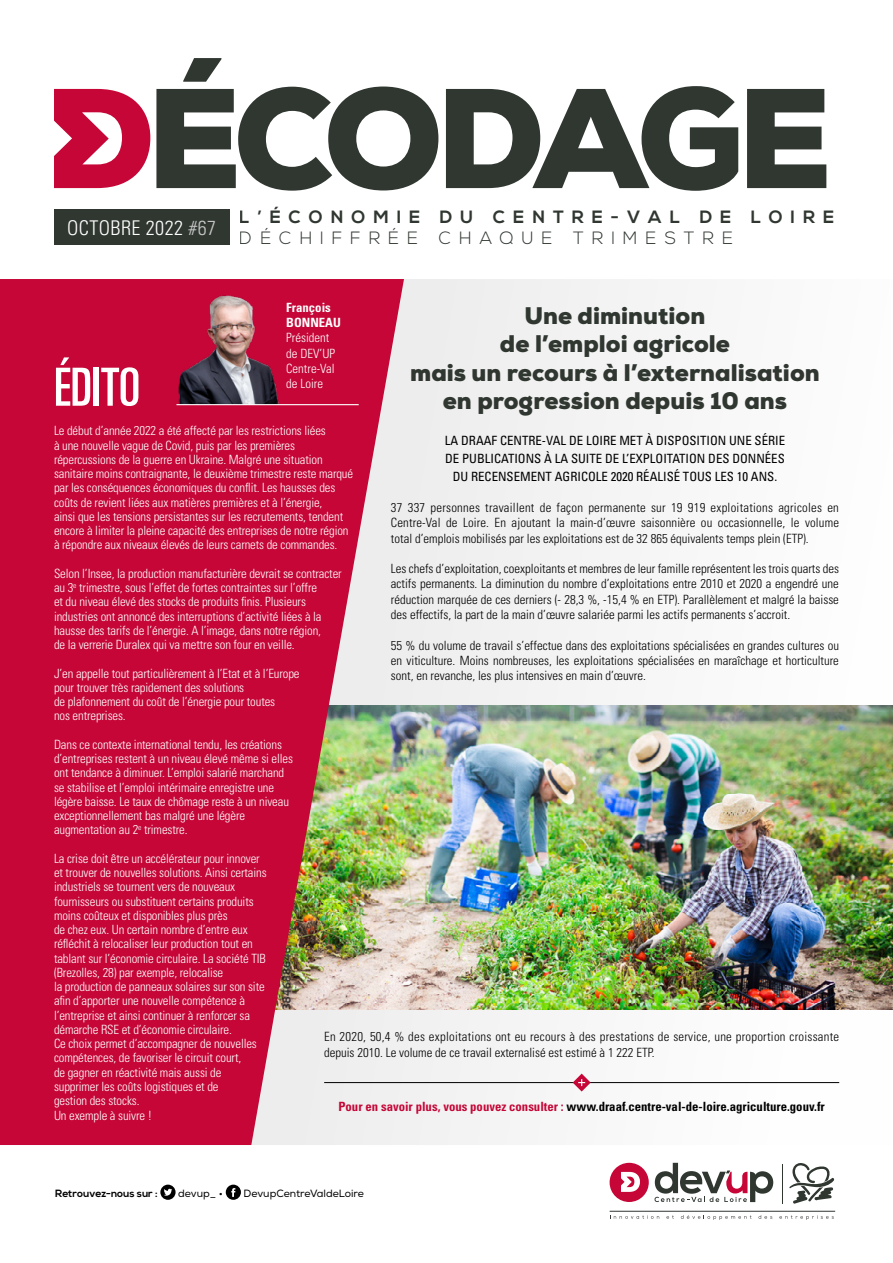
<style>
.page{position:relative;width:893px;height:1263px;background:#fff}
.page>*{position:absolute;margin:0;border:0;box-sizing:border-box;transform-origin:0 0}
.t1{font:900 141.6px "Nexa";letter-spacing:-.065em;color:#303731}
.t2{font:ultra-condensed 52.65px "Univers";color:#fff}
.t3{font:900 24px/28.5px "Nexa";color:#303731;text-align:center}
.t4{font:300 condensed 20.25px "Univers";letter-spacing:.02em;color:#fff}
.t5{font:700 17.85px "Nexa";letter-spacing:.445em;color:#303731}
.t6{font:300 17.85px "Nexa";letter-spacing:.445em;color:#303731}
.t7{font:300 condensed 12.75px/14.2px "Univers";letter-spacing:-.01em;color:#fff}
.t8{font:300 condensed 12.75px/15.3px "Univers";color:#000;text-align:justify}
.t9{font:300 condensed 12.75px/15.3px "Univers";letter-spacing:.02em;color:#000}
.t10{font:condensed 12.75px/18px "Univers";color:#000;text-align:center}
.t11{font:700 condensed 12.75px "Univers";color:#000}
.t12{font:700 condensed 12.75px/15.3px "Univers";color:#fff}
.t13{font:10.5px "Nexa";color:#000}
.t14{font:700 10.5px "Nexa";color:#000}
.s1{color:#c6c6c6}
.s2{color:#c50637}
</style>
<div class="page">
<div style="left:404px;top:279px;width:489px;height:866px;background:#f6f6f6"></div>
<svg style="left:54px;top:89px;width:96px;height:99px"></svg>
<div style="left:609px;top:1162px;width:40px;height:40px;background:#c50637;border-radius:50%"></div>
<svg style="left:621px;top:1172px;width:19px;height:20px"></svg>
<svg style="left:654px;top:1163px;width:119px;height:39px"></svg>
<hr style="left:610px;top:1211px;width:225px;height:1px;background:#303731">
<svg style="left:610px;top:1215px;width:49px;height:4px"></svg>
<svg style="left:666px;top:1215px;width:8px;height:4px"></svg>
<svg style="left:681px;top:1215px;width:71px;height:5px"></svg>
<svg style="left:758px;top:1215px;width:14px;height:4px"></svg>
<svg style="left:779px;top:1215px;width:55px;height:5px"></svg>
<hr style="left:782px;top:1164px;width:1px;height:39px;background:#303731">
<svg style="left:789px;top:1163px;width:46px;height:41px"></svg>
<svg style="left:160px;top:1184px;width:16px;height:16px"></svg>
<svg style="left:226px;top:1184px;width:15px;height:16px"></svg>
<div style="left:54px;top:209px;width:175px;height:35px;background:#303731"></div>
<hr style="left:324px;top:1082px;width:515px;height:1px;background:#000">
<svg style="left:573px;top:1073px;width:18px;height:18px"></svg>
<img style="left:404px;top:706px;width:489px;height:303px">
<svg style="left:0;top:279px;width:404px;height:866px;background:#c62f50"></svg>
<img style="left:176px;top:288px;width:114px;height:116px">
<hr style="left:176px;top:404px;width:183px;height:1px;background:#fff">
<h1 class="t1" style="left:146px;top:48px;width:687px">ÉCODAGE</h1>
<h3 class="t5" style="left:240px;top:206px;width:596px">L’ÉCONOMIE DU CENTRE-VAL DE LOIRE</h3>
<h3 class="t6" style="left:240px;top:228px;width:495px">DÉCHIFFRÉE CHAQUE TRIMESTRE</h3>
<h3 class="t4" style="left:67px;top:216px;width:150px">OCTOBRE 2022 <span class="s1">#67</span></h3>
<p class="t12" style="left:286px;top:300px;width:56px">François<br>BONNEAU</p>
<p class="t7" style="left:286px;top:330px;width:50px;line-height:15.3px">Président de DEV’UP<br>Centre-Val de Loire</p>
<h3 class="t3" style="left:410px;top:301px;width:411px">Une diminution<br>de l’emploi agricole<br>mais un recours à l’externalisation en progression depuis 10 ans</h3>
<p class="t10" style="left:445px;top:432px;width:342px">LA DRAAF CENTRE-VAL DE LOIRE MET À DISPOSITION UNE SÉRIE<br>DE PUBLICATIONS À LA SUITE DE L’EXPLOITATION DES DONNÉES<br>DU RECENSEMENT AGRICOLE 2020 RÉALISÉ TOUS LES 10 ANS.</p>
<p class="t8" style="left:391px;top:500px;width:449px">37 337 personnes travaillent de façon permanente sur 19 919 exploitations agricoles en Centre-Val de Loire. En ajoutant la main-d’œuvre saisonnière ou occasionnelle, le volume total d’emplois mobilisés par les exploitations est de 32 865 équivalents temps plein (ETP).</p>
<p class="t8" style="left:391px;top:561px;width:449px">Les chefs d’exploitation, coexploitants et membres de leur famille représentent les trois quarts des actifs permanents. La diminution du nombre d’exploitations entre 2010 et 2020 a engendré une réduction marquée de ces derniers (- 28,3 %, -15,4 % en ETP). Parallèlement et malgré la baisse des effectifs, la part de la main d’œuvre salariée parmi les actifs permanents s’accroit.</p>
<p class="t8" style="left:391px;top:637px;width:449px">55 % du volume de travail s’effectue dans des exploitations spécialisées en grandes cultures ou en viticulture. Moins nombreuses, les exploitations spécialisées en maraîchage et horticulture sont, en revanche, les plus intensives en main d’œuvre.</p>
<h2 class="t2" style="left:54px;top:357px;width:88px">ÉDITO</h2>
<p class="t7" style="left:54px;top:424px;width:301px">Le début d’année 2022 a été affecté par les restrictions liées<br>à une nouvelle vague de Covid, puis par les premières répercussions de la guerre en Ukraine. Malgré une situation sanitaire moins contraignante, le deuxième trimestre reste marqué par les conséquences économiques du conflit. Les hausses des coûts de revient liées aux matières premières et à l’énergie,<br>ainsi que les tensions persistantes sur les recrutements, tendent encore à limiter la pleine capacité des entreprises de notre région à répondre aux niveaux élevés de leurs carnets de commandes.</p>
<p class="t7" style="left:54px;top:566px;width:289px">Selon l’Insee, la production manufacturière devrait se contracter au 3<sup>e</sup> trimestre, sous l’effet de fortes contraintes sur l’offre<br>et du niveau élevé des stocks de produits finis. Plusieurs industries ont annoncé des interruptions d’activité liées à la hausse des tarifs de l’énergie. A l’image, dans notre région,<br>de la verrerie Duralex qui va mettre son four en veille.</p>
<p class="t7" style="left:54px;top:666px;width:247px">J’en appelle tout particulièrement à l’Etat et à l’Europe pour trouver très rapidement des solutions<br>de plafonnement du coût de l’énergie pour toutes<br>nos entreprises.</p>
<p class="t7" style="left:54px;top:737px;width:241px">Dans ce contexte international tendu, les créations d’entreprises restent à un niveau élevé même si elles ont tendance à diminuer. L’emploi salarié marchand se stabilise et l’emploi intérimaire enregistre une légère baisse. Le taux de chômage reste à un niveau exceptionnellement bas malgré une légère augmentation au 2<sup>e</sup> trimestre.</p>
<p class="t7" style="left:54px;top:851px;width:214px">La crise doit être un accélérateur pour innover et trouver de nouvelles solutions. Ainsi certains industriels se tournent vers de nouveaux fournisseurs ou substituent certains produits moins coûteux et disponibles plus près<br>de chez eux. Un certain nombre d’entre eux réfléchit à relocaliser leur production tout en tablant sur l’économie circulaire. La société TIB (Brezolles, 28) par exemple, relocalise<br>la production de panneaux solaires sur son site afin d’apporter une nouvelle compétence à l’entreprise et ainsi continuer à renforcer sa démarche RSE et d’économie circulaire.<br>Ce choix permet d’accompagner de nouvelles compétences, de favoriser le circuit court,<br>de gagner en réactivité mais aussi de supprimer les coûts logistiques et de<br>gestion des stocks.<br>Un exemple à suivre !</p>
<p class="t9" style="left:324px;top:1029px;width:516px">En 2020, 50,4 % des exploitations ont eu recours à des prestations de service, une proportion croissante depuis 2010. Le volume de ce travail externalisé est estimé à 1 222 ETP.</p>
<p class="t11" style="left:338px;top:1099px;width:488px"><span class="s2">Pour en savoir plus, vous pouvez consulter :</span> www.draaf.centre-val-de-loire.agriculture.gouv.fr</p>
<p class="t14" style="left:55px;top:1187px;width:104px">Retrouvez-nous sur :</p>
<p class="t13" style="left:178px;top:1187px;width:46px">devup_ •</p>
<p class="t13" style="left:244px;top:1187px;width:122px">DevupCentreValdeLoire</p>
</div>
